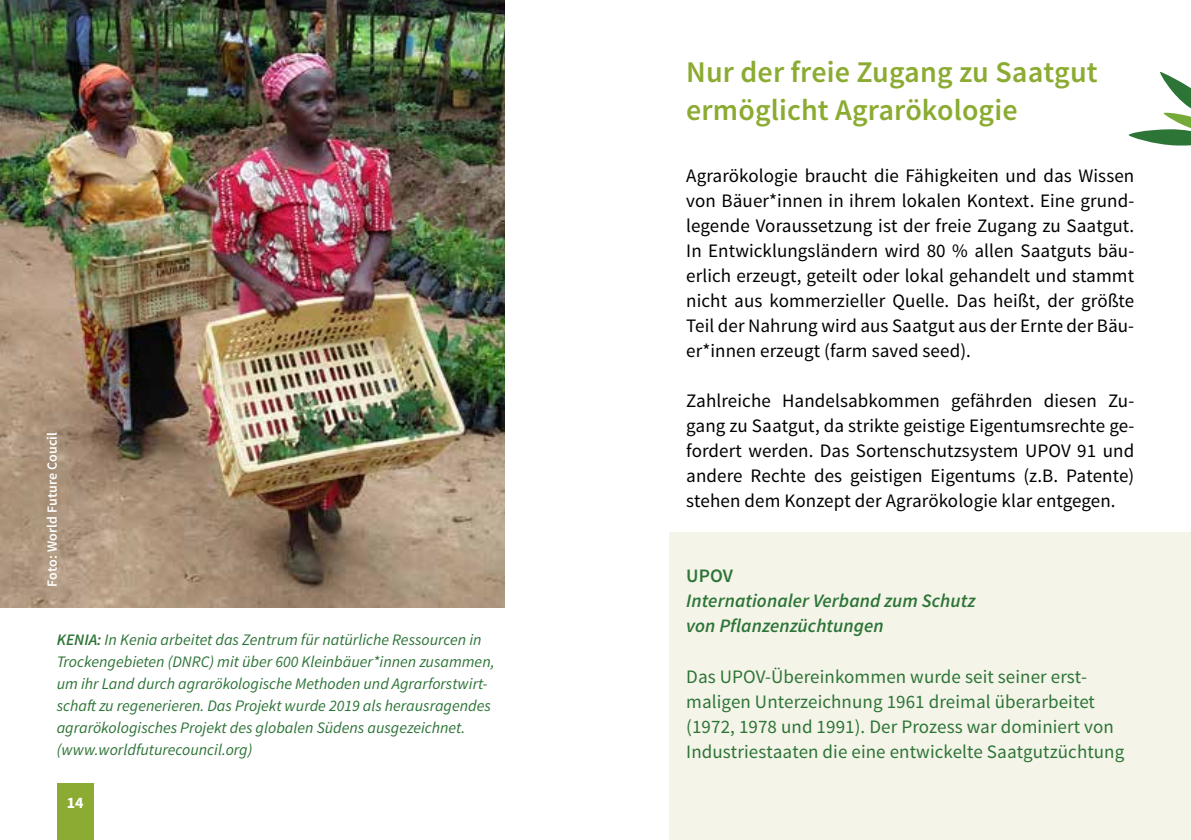
<style>
.page{position:relative;width:1191px;height:840px;background:#fff}
.page>*{position:absolute;margin:0;border:0;box-sizing:border-box;transform-origin:0 0}
.t1{font:600 30px/38px "Source Sans Pro";letter-spacing:.005em;color:#8bab32}
.t2{font:19px/25px "Source Sans Pro";letter-spacing:.005em;color:#000;text-align:justify}
.t3{font:19px/25px "Source Sans Pro";letter-spacing:.005em;color:#2d7437}
.t4{font:italic 600 19px/25px "Source Sans Pro";letter-spacing:.005em;color:#2d7437}
.t5{font:600 19px "Source Sans Pro";color:#2d7437}
.t6{font:italic 16px/22px "Source Sans Pro";color:#2d7437}
.t7{font:700 16px "Source Sans Pro";color:#fff}
.t8{font:600 14px "Source Sans Pro";letter-spacing:.005em;color:#fff}
.s1{font-weight:600}
</style>
<div class="page">
<div style="left:57px;top:783px;width:37px;height:56px;background:#8bab32"></div>
<div style="left:669px;top:532px;width:522px;height:307px;background:#f4f5e8"></div>
<svg style="left:1128px;top:72px;width:63px;height:74px"></svg>
<img style="left:0;top:0;width:505px;height:607px">
<p class="t8" style="left:43px;top:586px;width:156px;rotate:-90deg">Foto: World Future Coucil</p>
<p class="t6" style="left:57px;top:628px;width:439px"><span class="s1">KENIA:</span> In Kenia arbeitet das Zentrum für natürliche Ressourcen in Trockengebieten (DNRC) mit über 600 Kleinbäuer*innen zusammen, um ihr Land durch agrarökologische Methoden und Agrarforstwirt&shy;schaft zu regenerieren. Das Projekt wurde 2019 als herausragendes agrarökologisches Projekt des globalen Südens ausgezeichnet. (www.worldfuturecouncil.org)</p>
<p class="t7" style="left:67px;top:791px;width:18px">14</p>
<h1 class="t1" style="left:686px;top:54px;width:413px">Nur der freie Zugang zu Saatgut ermöglicht Agrarökologie</h1>
<p class="t2" style="left:686px;top:163px;width:449px">Agrarökologie braucht die Fähigkeiten und das Wissen von Bäuer*innen in ihrem lokalen Kontext. Eine grund&shy;legende Voraussetzung ist der freie Zugang zu Saatgut.<br>In Entwicklungsländern wird 80 % allen Saatguts bäu&shy;erlich erzeugt, geteilt oder lokal gehandelt und stammt nicht aus kommerzieller Quelle. Das heißt, der größte Teil der Nahrung wird aus Saatgut aus der Ernte der Bäu&shy;er*innen erzeugt (farm saved seed).</p>
<p class="t2" style="left:686px;top:388px;width:449px">Zahlreiche Handelsabkommen gefährden diesen Zu&shy;gang zu Saatgut, da strikte geistige Eigentumsrechte ge&shy;fordert werden. Das Sortenschutzsystem UPOV 91 und andere Rechte des geistigen Eigentums (z.B. Patente) stehen dem Konzept der Agrarökologie klar entgegen.</p>
<p class="t5" style="left:686px;top:563px;width:48px">UPOV</p>
<p class="t4" style="left:686px;top:588px;width:291px">Internationaler Verband zum Schutz von Pflanzenzüchtungen</p>
<p class="t3" style="left:686px;top:663px;width:439px">Das UPOV-Übereinkommen wurde seit seiner erst&shy;maligen Unterzeichnung 1961 dreimal überarbeitet (1972, 1978 und 1991). Der Prozess war dominiert von Industriestaaten die eine entwickelte Saatgutzüchtung</p>
</div>
